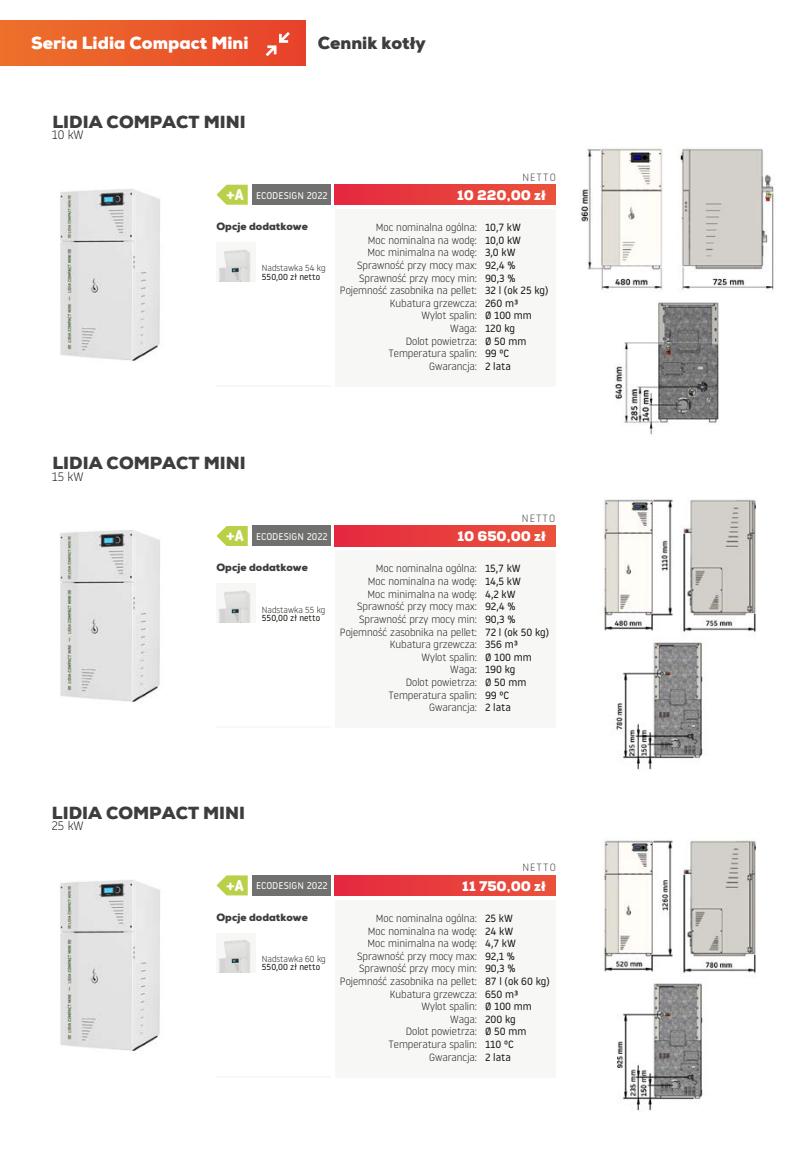
<style>
.page{position:relative;width:804px;height:1166px;background:#fff}
.page>*{position:absolute;margin:0;border:0;box-sizing:border-box;transform-origin:0 0}
.t1{font:900 17.5px "Nexa";color:#3d3d3c}
.t2{font:900 17.5px "Nexa";color:#fff}
.t3{font:700 15.58px "Roway Round";color:#fff}
.t4{font:900 14px "Nexa";color:#fff}
.t5{font:300 12.25px "Roway Round";color:#13120d}
.t6{font:300 10.5px/12.6px "Roway Round";color:#13120d;text-align:right}
.t7{font:10.5px/12.6px "Roway Round";color:#13120d}
.t8{font:900 10.5px "Nexa";color:#3d3d3c}
.t9{font:300 10.5px "Roway Round";color:#3d3d3c}
.t10{font:9.8px "Roway Round";color:#fff}
.t11{font:300 8.75px "Roway Round";color:#13120d}
.t12{font:8.75px "Roway Round";color:#13120d}
</style>
<div class="page">
<div style="left:335px;top:209px;width:220px;height:178px;background:#f7f7f6"></div>
<svg style="left:216px;top:185px;width:32px;height:20px"></svg>
<div style="left:335px;top:185px;width:220px;height:20px;background:linear-gradient(to right,#e5293f,#ea523b)"></div>
<div style="left:252px;top:185px;width:79px;height:20px;background:#70706f"></div>
<hr style="left:216px;top:385px;width:115px;height:2px;background:#f7f7f6">
<img style="left:60px;top:189px;width:100px;height:172px">
<img style="left:218px;top:249px;width:33px;height:32px">
<div style="left:335px;top:550px;width:220px;height:178px;background:#f7f7f6"></div>
<svg style="left:216px;top:526px;width:32px;height:20px"></svg>
<div style="left:335px;top:526px;width:220px;height:20px;background:linear-gradient(to right,#e5293f,#ea523b)"></div>
<div style="left:252px;top:526px;width:79px;height:20px;background:#70706f"></div>
<hr style="left:216px;top:726px;width:115px;height:2px;background:#f7f7f6">
<img style="left:60px;top:530px;width:100px;height:172px">
<img style="left:218px;top:590px;width:33px;height:33px">
<div style="left:335px;top:900px;width:220px;height:177px;background:#f7f7f6"></div>
<svg style="left:216px;top:875px;width:32px;height:20px"></svg>
<div style="left:335px;top:875px;width:220px;height:20px;background:linear-gradient(to right,#e5293f,#ea523b)"></div>
<div style="left:252px;top:875px;width:79px;height:20px;background:#70706f"></div>
<hr style="left:216px;top:1076px;width:115px;height:1px;background:#f7f7f6">
<img style="left:60px;top:880px;width:100px;height:171px">
<img style="left:218px;top:939px;width:33px;height:33px">
<img style="left:580px;top:148px;width:196px;height:287px">
<img style="left:604px;top:499px;width:153px;height:271px">
<img style="left:604px;top:840px;width:153px;height:271px">
<div style="left:0;top:21px;width:305px;height:45px;background:linear-gradient(to right,#ed722b,#e7412b)"></div>
<svg style="left:266px;top:32px;width:24px;height:24px"></svg>
<h1 class="t2" style="left:31px;top:32px;width:219px">Seria Lidia Compact Mini</h1>
<h1 class="t1" style="left:318px;top:32px;width:110px">Cennik kotły</h1>
<h1 class="t1" style="left:52px;top:110px;width:195px">LIDIA COMPACT MINI</h1>
<p class="t5" style="left:52px;top:126px;width:33px">10 kW</p>
<p class="t9" style="left:522px;top:170px;width:35px">NETTO</p>
<h2 class="t3" style="left:226px;top:185px;width:19px">+A</h2>
<h3 class="t4" style="left:457px;top:186px;width:90px">10 220,00 zł</h3>
<p class="t10" style="left:256px;top:188px;width:73px">ECODESIGN 2022</p>
<p class="t8" style="left:216px;top:220px;width:93px">Opcje dodatkowe</p>
<p class="t6" style="left:340px;top:221px;width:139px">Moc nominalna ogólna:<br>Moc nominalna na wodę:<br>Moc minimalna na wodę:<br>Sprawność przy mocy max:<br>Sprawność przy mocy min:<br>Pojemność zasobnika na pellet:<br>Kubatura grzewcza:<br>Wylot spalin:<br>Waga:<br>Dolot powietrza:<br>Temperatura spalin:<br>Gwarancja:</p>
<p class="t7" style="left:485px;top:221px;width:65px">10,7 kW<br>10,0 kW<br>3,0 kW<br>92,4 %<br>90,3 %<br>32 l (ok 25 kg)<br>260 m³<br>Ø 100 mm<br>120 kg<br>Ø 50 mm<br>99 ºC<br>2 lata</p>
<p class="t11" style="left:262px;top:262px;width:65px">Nadstawka 54 kg</p>
<p class="t12" style="left:262px;top:271px;width:60px">550,00 zł netto</p>
<h1 class="t1" style="left:52px;top:452px;width:195px">LIDIA COMPACT MINI</h1>
<p class="t5" style="left:52px;top:468px;width:33px">15 kW</p>
<p class="t9" style="left:522px;top:511px;width:35px">NETTO</p>
<h2 class="t3" style="left:226px;top:527px;width:19px">+A</h2>
<h3 class="t4" style="left:457px;top:527px;width:90px">10 650,00 zł</h3>
<p class="t10" style="left:256px;top:530px;width:73px">ECODESIGN 2022</p>
<p class="t8" style="left:216px;top:561px;width:93px">Opcje dodatkowe</p>
<p class="t11" style="left:262px;top:603px;width:65px">Nadstawka 55 kg</p>
<p class="t12" style="left:262px;top:612px;width:60px">550,00 zł netto</p>
<p class="t6" style="left:340px;top:562px;width:139px">Moc nominalna ogólna:<br>Moc nominalna na wodę:<br>Moc minimalna na wodę:<br>Sprawność przy mocy max:<br>Sprawność przy mocy min:<br>Pojemność zasobnika na pellet:<br>Kubatura grzewcza:<br>Wylot spalin:<br>Waga:<br>Dolot powietrza:<br>Temperatura spalin:<br>Gwarancja:</p>
<p class="t7" style="left:485px;top:562px;width:66px">15,7 kW<br>14,5 kW<br>4,2 kW<br>92,4 %<br>90,3 %<br>72 l (ok 50 kg)<br>356 m³<br>Ø 100 mm<br>190 kg<br>Ø 50 mm<br>99 ºC<br>2 lata</p>
<h1 class="t1" style="left:52px;top:802px;width:195px">LIDIA COMPACT MINI</h1>
<p class="t5" style="left:52px;top:817px;width:33px">25 kW</p>
<p class="t9" style="left:522px;top:860px;width:35px">NETTO</p>
<h2 class="t3" style="left:226px;top:876px;width:19px">+A</h2>
<h3 class="t4" style="left:462px;top:876px;width:85px">11 750,00 zł</h3>
<p class="t10" style="left:256px;top:879px;width:73px">ECODESIGN 2022</p>
<p class="t8" style="left:216px;top:910px;width:93px">Opcje dodatkowe</p>
<p class="t11" style="left:262px;top:953px;width:65px">Nadstawka 60 kg</p>
<p class="t12" style="left:262px;top:961px;width:60px">550,00 zł netto</p>
<p class="t6" style="left:340px;top:911px;width:139px">Moc nominalna ogólna:<br>Moc nominalna na wodę:<br>Moc minimalna na wodę:<br>Sprawność przy mocy max:<br>Sprawność przy mocy min:<br>Pojemność zasobnika na pellet:<br>Kubatura grzewcza:<br>Wylot spalin:<br>Waga:<br>Dolot powietrza:<br>Temperatura spalin:<br>Gwarancja:</p>
<p class="t7" style="left:485px;top:911px;width:66px">25 kW<br>24 kW<br>4,7 kW<br>92,1 %<br>90,3 %<br>87 l (ok 60 kg)<br>650 m³<br>Ø 100 mm<br>200 kg<br>Ø 50 mm<br>110 ºC<br>2 lata</p>
</div>
